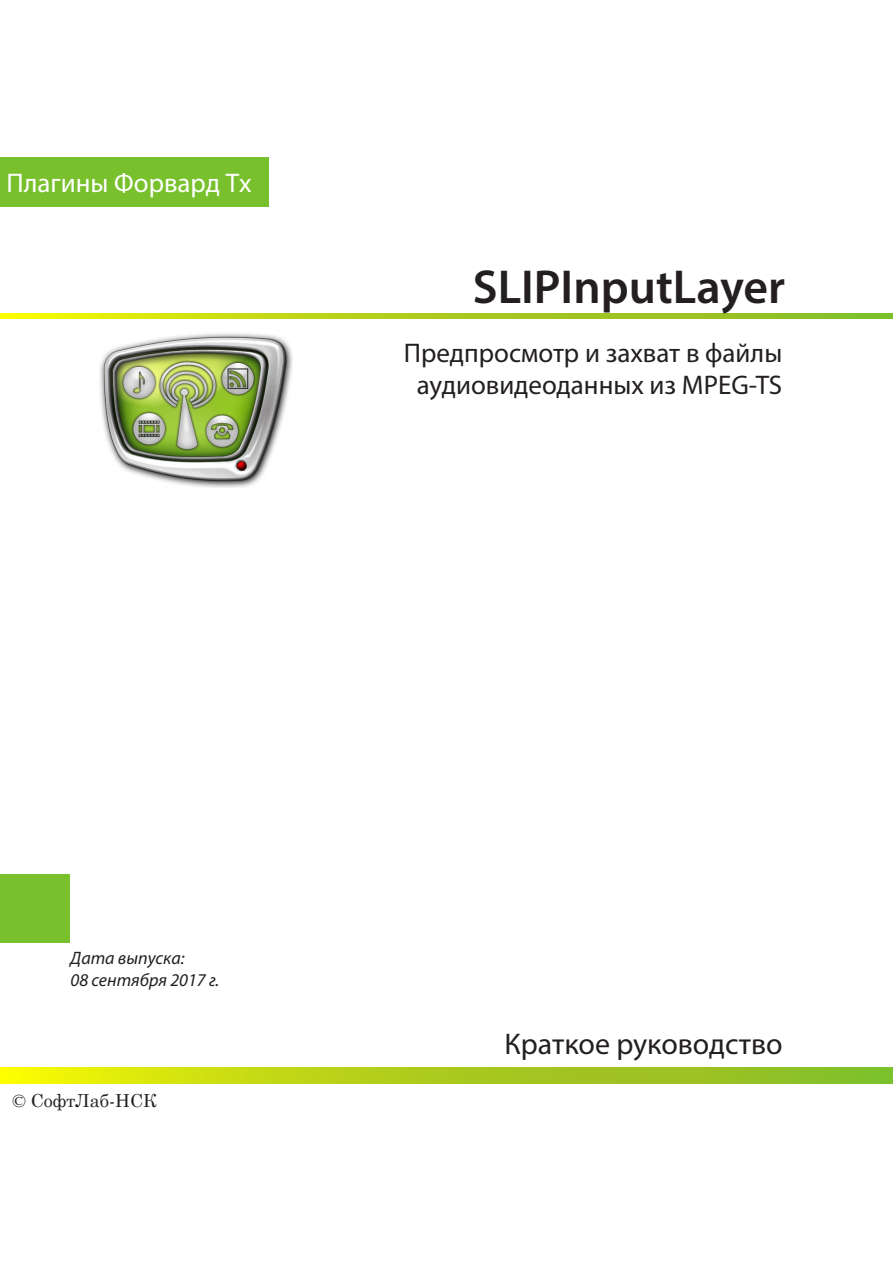
<style>
.page{position:relative;width:893px;height:1263px;background:#fff}
.page>*{position:absolute;margin:0;border:0;box-sizing:border-box;transform-origin:0 0}
.t1{font:600 47.85px "Myriad Pro";color:#231f20}
.t2{font:30px "Myriad Pro";color:#231f20}
.t3{font:27px/32.4px "Myriad Pro";color:#231f20;text-align:center}
.t4{font:27px "Myriad Pro";color:#fff}
.t5{font:italic 18px/21.6px "Myriad Pro";color:#231f20}
.t6{font:18px "Century Schoolbook";color:#231f20}
</style>
<div class="page">
<svg style="left:0;top:313px;width:893px;height:5px;background:#b3d11a"></svg>
<div style="left:0;top:157px;width:268px;height:50px;background:#78c12d"></div>
<div style="left:0;top:874px;width:69px;height:69px;background:#78c12d"></div>
<svg style="left:1px;top:1067px;width:892px;height:17px;background:#b3d11a"></svg>
<img style="left:100px;top:333px;width:192px;height:155px">
<p class="t4" style="left:6px;top:167px;width:247px">Плагины Форвард Тx</p>
<h1 class="t1" style="left:473px;top:256px;width:314px">SLIPInputLayer</h1>
<p class="t3" style="left:404px;top:336px;width:380px">Предпросмотр и захват в файлы аудиовидеоданных из MPEG-TS</p>
<p class="t5" style="left:71px;top:947px;width:150px">Дата выпуска:<br>08 сентября 2017 г.</p>
<p class="t6" style="left:13px;top:1085px;width:146px">© СофтЛаб-НСК</p>
<p class="t2" style="left:505px;top:1025px;width:279px">Краткое руководство</p>
</div>
